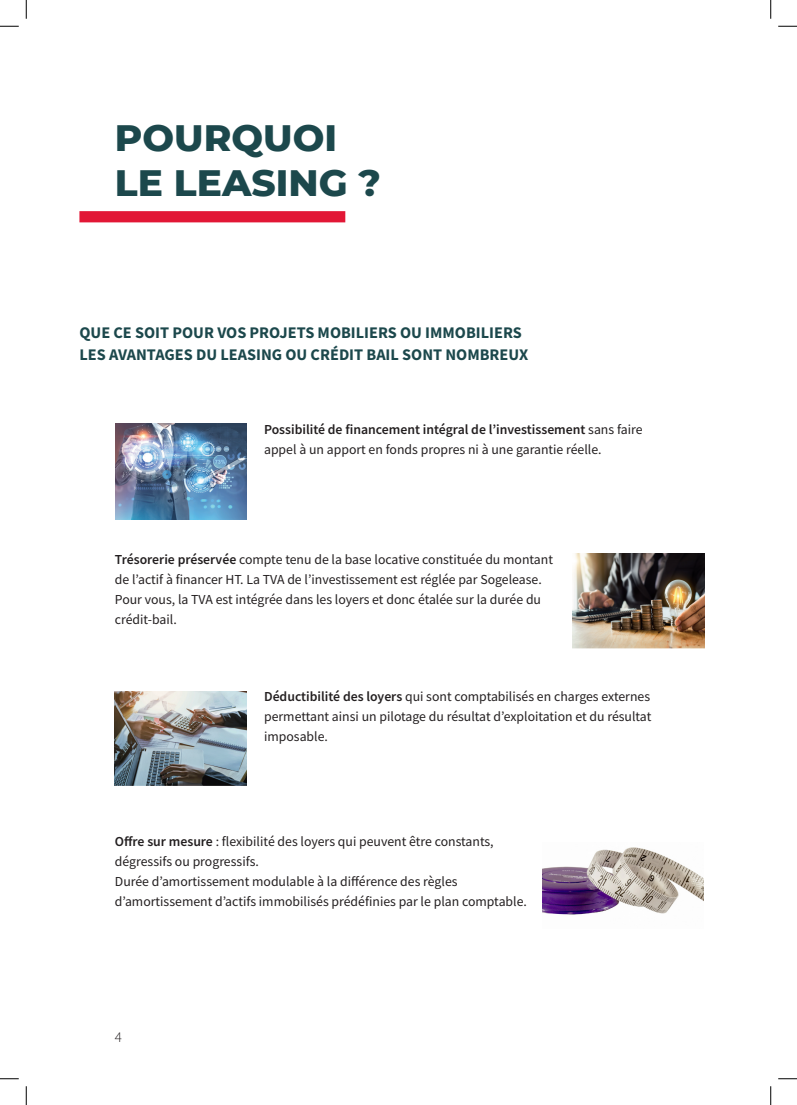
<style>
.page{position:relative;width:797px;height:1105px;background:#fff}
.page>*{position:absolute;margin:0;border:0;box-sizing:border-box;transform-origin:0 0}
.t1{font:800 37.5px/45px "Montserrat";color:#1c484c}
.t2{font:700 16.25px/22.5px "Source Sans Pro";color:#1c484c}
.t3{font:300 15px "Source Sans Pro";color:#231f20}
.t4{font:13.75px/20px "Source Sans Pro";color:#231f20}
.s1{font-weight:600}
</style>
<div class="page">
<div style="left:79px;top:211px;width:266px;height:11px;background:#e21736"></div>
<img style="left:543px;top:847px;width:160px;height:68px">
<img style="left:115px;top:424px;width:131px;height:95px">
<img style="left:115px;top:691px;width:132px;height:94px">
<img style="left:572px;top:553px;width:132px;height:95px">
<svg style="left:0;top:25px;width:19px;height:2px"></svg>
<svg style="left:778px;top:25px;width:19px;height:2px"></svg>
<svg style="left:0;top:1078px;width:19px;height:1px"></svg>
<svg style="left:778px;top:1078px;width:19px;height:1px"></svg>
<svg style="left:25px;top:0;width:2px;height:19px"></svg>
<svg style="left:25px;top:1086px;width:2px;height:19px"></svg>
<svg style="left:770px;top:0;width:1px;height:19px"></svg>
<svg style="left:770px;top:1086px;width:1px;height:19px"></svg>
<p class="t1" style="left:115px;top:113px;width:267px">POURQUOI<br>LE LEASING ?</p>
<p class="t2" style="left:79px;top:321px;width:450px">QUE CE SOIT POUR VOS PROJETS MOBILIERS OU IMMOBILIERS<br>LES AVANTAGES DU LEASING OU CRÉDIT BAIL SONT NOMBREUX</p>
<p class="t4" style="left:264px;top:419px;width:380px"><span class="s1">Possibilité de financement intégral de l’investissement</span> sans faire appel à un apport en fonds propres ni à une garantie réelle.</p>
<p class="t4" style="left:115px;top:549px;width:439px"><span class="s1">Trésorerie préservée</span> compte tenu de la base locative constituée du montant de l’actif à financer HT. La TVA de l’investissement est réglée par Sogelease.<br>Pour vous, la TVA est intégrée dans les loyers et donc étalée sur la durée du crédit-bail.</p>
<p class="t4" style="left:264px;top:687px;width:389px;text-align:justify"><span class="s1">Déductibilité des loyers</span> qui sont comptabilisés en charges externes permettant ainsi un pilotage du résultat d’exploitation et du résultat imposable.</p>
<p class="t4" style="left:115px;top:832px;width:413px"><span class="s1">Offre sur mesure</span> : flexibilité des loyers qui peuvent être constants, dégressifs ou progressifs.<br>Durée d’amortissement modulable à la différence des règles d’amortissement d’actifs immobilisés prédéfinies par le plan comptable.</p>
<p class="t3" style="left:115px;top:1027px;width:9px">4</p>
</div>
